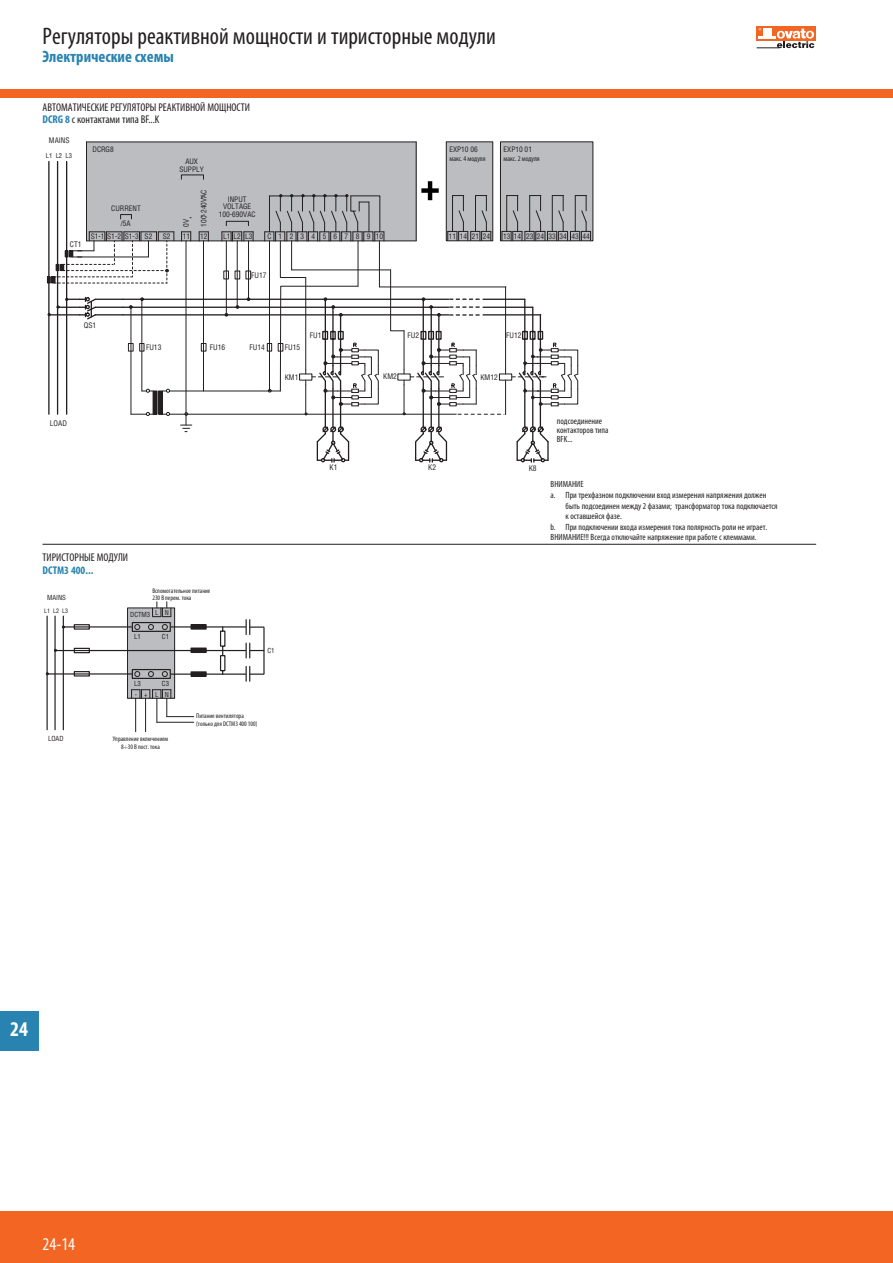
<style>
.page{position:relative;width:893px;height:1263px;background:#fff}
.page>*{position:absolute;margin:0;border:0;box-sizing:border-box;transform-origin:0 0}
.t1{font:condensed 24px "Myriad Pro";color:#231f20}
.t2{font:700 condensed 21px "Myriad Pro";color:#fff}
.t3{font:condensed 18px "Myriad Pro";color:#fff}
.t4{font:700 condensed 16.5px "Myriad Pro";color:#2883b0}
.t5{font:condensed 11.25px/12.8px "Myriad Pro";color:#231f20}
.t6{font:700 condensed 11.25px "Myriad Pro";color:#2883b0}
.t7{font:condensed 9px/9px "Myriad Pro";color:#231f20}
.t8{font:condensed 7.5px "Helvetica";color:#231f20}
.t9{font:condensed 7.35px/7.6px "Helvetica";color:#231f20;text-align:center}
.t10{font:condensed 7.35px "Myriad Pro";color:#231f20}
.t11{font:condensed 7.35px "Helvetica";letter-spacing:.975em;color:#231f20}
.t12{font:condensed 6.75px/8.2px "Myriad Pro";color:#231f20}
.t13{font:condensed 6.75px/10.6px "Helvetica";color:#231f20;text-align:right}
.t14{font:condensed 6.6px "Helvetica";color:#231f20}
.t15{font:condensed 6px "Helvetica";color:#231f20}
.s1{font-weight:700;color:#2883b0}
</style>
<div class="page">
<div style="left:0;top:1212px;width:893px;height:51px;background:#f26522"></div>
<div style="left:0;top:90px;width:893px;height:8px;background:#f26522"></div>
<div style="left:757px;top:26px;width:59px;height:15px;background:#f26522"></div>
<svg style="left:757px;top:28px;width:57px;height:21px"></svg>
<svg style="left:47px;top:141px;width:544px;height:322px"></svg>
<hr style="left:43px;top:544px;width:773px;height:1px;background:#231f20">
<div style="left:0;top:1011px;width:38px;height:40px;background:#2883b0"></div>
<div style="left:128px;top:608px;width:47px;height:90px;background:#bbbdc0"></div>
<hr style="left:54px;top:616px;width:2px;height:114px;background:#231f20">
<hr style="left:63px;top:616px;width:1px;height:114px;background:#231f20">
<hr style="left:47px;top:616px;width:1px;height:114px;background:#231f20">
<hr style="left:135px;top:698px;width:1px;height:34px;background:#231f20">
<hr style="left:145px;top:698px;width:1px;height:34px;background:#231f20">
<svg style="left:131px;top:689px;width:63px;height:33px"></svg>
<hr style="left:157px;top:722px;width:37px;height:1px;background:#231f20">
<svg style="left:46px;top:602px;width:219px;height:79px"></svg>
<h1 class="t1" style="left:43px;top:26px;width:455px">Регуляторы реактивной мощности и тиристорные модули</h1>
<h3 class="t4" style="left:43px;top:48px;width:133px">Электрические схемы</h3>
<p class="t5" style="left:43px;top:101px;width:209px">АВТОМАТИЧЕСКИЕ РЕГУЛЯТОРЫ РЕАКТИВНОЙ МОЩНОСТИ<br><span class="s1">DCRG 8</span> с контактами типа BF...K</p>
<p class="t8" style="left:49px;top:138px;width:22px">MAINS</p>
<p class="t14" style="left:46px;top:153px;width:28px">L1 L2 L3</p>
<p class="t8" style="left:70px;top:242px;width:13px">CT1</p>
<p class="t9" style="left:93px;top:146px;width:23px">DCRG8</p>
<p class="t9" style="left:449px;top:146px;width:30px">EXP10 06</p>
<p class="t10" style="left:449px;top:156px;width:38px">макс. 4 модуля</p>
<p class="t9" style="left:179px;top:158px;width:26px">AUX<br>SUPPLY</p>
<p class="t9" style="left:111px;top:205px;width:31px">CURRENT</p>
<p class="t9" style="left:121px;top:220px;width:11px">/5A</p>
<p class="t9" style="left:183px;top:227px;width:9px;rotate:-90deg">0V</p>
<p class="t9" style="left:201px;top:227px;width:38px;rotate:-90deg">100-240VAC</p>
<p class="t9" style="left:219px;top:196px;width:38px">INPUT<br>VOLTAGE<br>100-690VAC</p>
<p class="t9" style="left:91px;top:234px;width:63px">S1-1 S1-2 S1-3 S2</p>
<p class="t9" style="left:163px;top:234px;width:9px">S2</p>
<p class="t9" style="left:183px;top:234px;width:9px">11</p>
<p class="t9" style="left:200px;top:234px;width:9px">12</p>
<p class="t9" style="left:223px;top:234px;width:31px">L1 L2 L3</p>
<p class="t11" style="left:267px;top:234px;width:117px">C12345678910</p>
<p class="t8" style="left:251px;top:272px;width:17px">FU17</p>
<p class="t9" style="left:449px;top:233px;width:43px">11 14 21 24</p>
<p class="t9" style="left:503px;top:146px;width:30px">EXP10 01</p>
<p class="t10" style="left:503px;top:156px;width:38px">макс. 2 модуля</p>
<p class="t9" style="left:503px;top:233px;width:88px">13 14 23 24 33 34 43 44</p>
<p class="t8" style="left:84px;top:322px;width:14px">QS1</p>
<p class="t8" style="left:50px;top:420px;width:19px">LOAD</p>
<p class="t8" style="left:146px;top:344px;width:17px">FU13</p>
<p class="t8" style="left:210px;top:345px;width:17px">FU16</p>
<p class="t8" style="left:249px;top:344px;width:17px">FU14</p>
<p class="t8" style="left:285px;top:344px;width:17px">FU15</p>
<p class="t8" style="left:285px;top:374px;width:15px">KM1</p>
<p class="t8" style="left:310px;top:332px;width:13px">FU1</p>
<p class="t8" style="left:330px;top:465px;width:9px">K1</p>
<p class="t5" style="left:43px;top:552px;width:87px">ТИРИСТОРНЫЕ МОДУЛИ</p>
<p class="t6" style="left:43px;top:565px;width:52px">DCTM3 400...</p>
<p class="t15" style="left:44px;top:609px;width:26px">L1 L2 L3</p>
<p class="t12" style="left:152px;top:588px;width:59px;line-height:6.3px">Вспомогательное питание<br>230 В перем. тока</p>
<p class="t13" style="left:47px;top:592px;width:20px">MAINS</p>
<p class="t13" style="left:155px;top:608px;width:15px">L N</p>
<p class="t13" style="left:130px;top:610px;width:22px">DCTM3</p>
<p class="t13" style="left:134px;top:632px;width:8px">L1</p>
<p class="t13" style="left:162px;top:632px;width:9px">C1</p>
<p class="t13" style="left:267px;top:646px;width:9px">C1</p>
<p class="t13" style="left:135px;top:679px;width:36px">C3 -+LN</p>
<p class="t13" style="left:134px;top:679px;width:8px">L3</p>
<p class="t13" style="left:48px;top:733px;width:17px">LOAD</p>
<p class="t12" style="left:113px;top:735px;width:57px;text-align:center">Управление включением<br>8÷30 В пост. тока</p>
<p class="t12" style="left:196px;top:712px;width:63px">Питание вентилятора (только для DCTM3 400 100)</p>
<p class="t8" style="left:408px;top:332px;width:13px">FU2</p>
<p class="t8" style="left:506px;top:332px;width:17px">FU12</p>
<p class="t8" style="left:383px;top:374px;width:15px">KM2</p>
<p class="t8" style="left:480px;top:374px;width:19px">KM12</p>
<p class="t8" style="left:428px;top:465px;width:9px">K2</p>
<p class="t8" style="left:529px;top:465px;width:9px">K8</p>
<p class="t7" style="left:557px;top:417px;width:53px">подсоединение контакторов типа<br>BFK...</p>
<p class="t7" style="left:551px;top:480px;width:34px">ВНИМАНИЕ</p>
<p class="t7" style="left:551px;top:491px;width:217px">a. При трехфазном подключении вход измерения напряжения должен</p>
<p class="t7" style="left:565px;top:502px;width:214px">быть подсоединен между 2 фазами; трансформатор тока подключается</p>
<p class="t7" style="left:565px;top:512px;width:58px">к оставшейся фазе.</p>
<p class="t7" style="left:551px;top:523px;width:218px">b. При подключении входа измерения тока полярность роли не играет.</p>
<p class="t7" style="left:551px;top:533px;width:207px">ВНИМАНИЕ!!! Всегда отключайте напряжение при работе с клеммами.</p>
<h2 class="t2" style="left:10px;top:1019px;width:19px">24</h2>
<h3 class="t3" style="left:43px;top:1237px;width:34px">24-14</h3>
</div>
